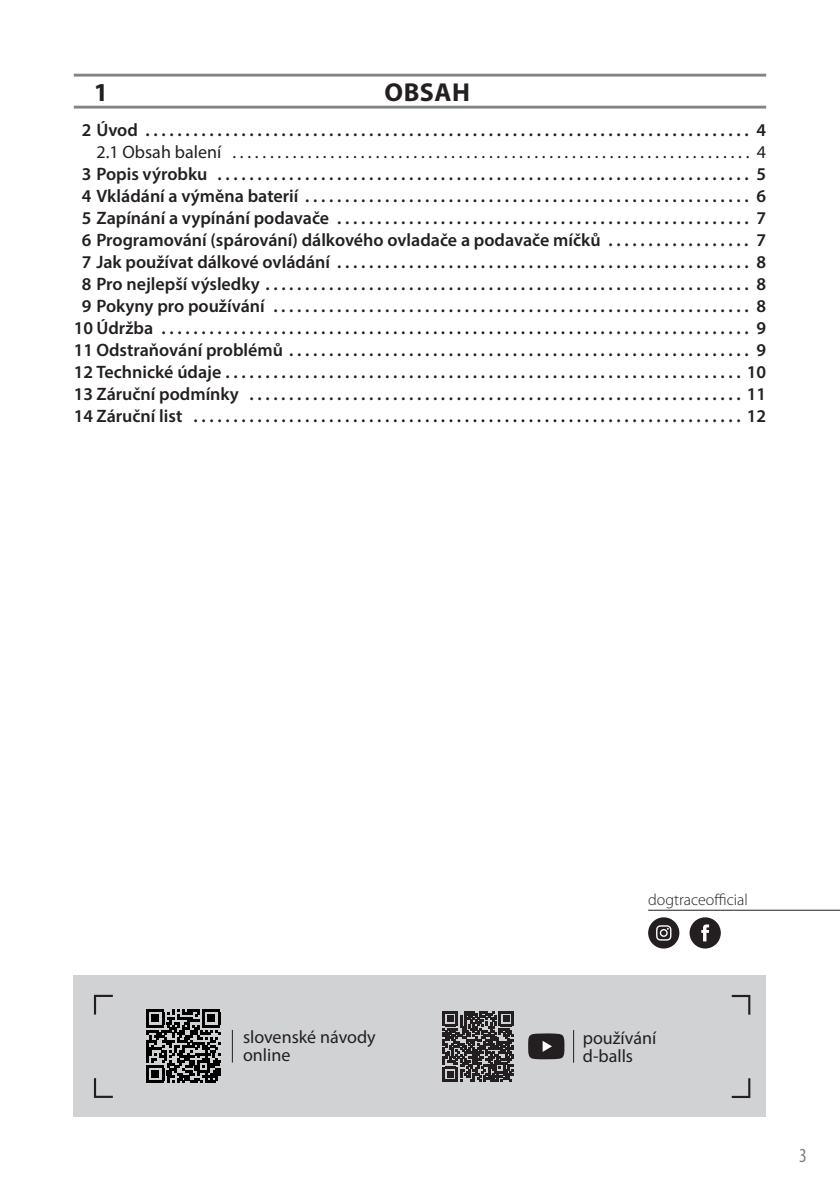
<style>
.page{position:relative;width:840px;height:1191px;background:#fff}
.page>*{position:absolute;margin:0;border:0;box-sizing:border-box;transform-origin:0 0}
.nadpis_kapitola{font:700 26px "Myriad Pro";letter-spacing:.02em;color:#231f20}
.t1{font:condensed 20px "Myriad Pro";color:#808285}
.t2{font:600 18px "Myriad Pro";color:#231f20}
.text{font:18px "Myriad Pro";color:#231f20}
.text-2{font:300 16px "Myriad Pro";color:#231f20}
</style>
<div class="page">
<div style="left:689px;top:917px;width:31px;height:31px;background:#231f20;border-radius:50%"></div>
<svg style="left:701px;top:924px;width:7px;height:17px"></svg>
<div style="left:647px;top:917px;width:32px;height:31px;background:#231f20;border-radius:50%"></div>
<svg style="left:656px;top:925px;width:15px;height:15px"></svg>
<hr style="left:647px;top:909px;width:192px;height:1px;background:#231f20">
<div style="left:74px;top:975px;width:691px;height:142px;background:#d1d2d4"></div>
<svg style="left:94px;top:994px;width:19px;height:20px"></svg>
<svg style="left:94px;top:1078px;width:19px;height:20px"></svg>
<svg style="left:731px;top:995px;width:19px;height:19px"></svg>
<svg style="left:731px;top:1078px;width:19px;height:20px"></svg>
<hr style="left:232px;top:1030px;width:1px;height:32px;background:#231f20">
<svg style="left:146px;top:1009px;width:74px;height:74px"></svg>
<svg style="left:528px;top:1033px;width:36px;height:26px"></svg>
<hr style="left:573px;top:1030px;width:1px;height:32px;background:#231f20">
<hr style="left:74px;top:106px;width:691px;height:3px;background:#808285">
<hr style="left:74px;top:74px;width:691px;height:3px;background:#808285">
<svg style="left:442px;top:1011px;width:71px;height:70px"></svg>
<p class="nadpis_kapitola" style="left:94px;top:75px;width:16px">1</p>
<p class="nadpis_kapitola" style="left:384px;top:75px;width:87px">OBSAH</p>
<p class="t2" style="left:82px;top:119px;width:685px">2 Úvod . . . . . . . . . . . . . . . . . . . . . . . . . . . . . . . . . . . . . . . . . . . . . . . . . . . . . . . . . . . . . . . . . . . . . . . . . . . . 4</p>
<p class="text" style="left:96px;top:141px;width:137px">2.1 Obsah balení ......................................................................</p>
<p class="text" style="left:756px;top:141px;width:11px">4</p>
<p class="t2" style="left:82px;top:163px;width:685px">3 Popis výrobku . . . . . . . . . . . . . . . . . . . . . . . . . . . . . . . . . . . . . . . . . . . . . . . . . . . . . . . . . . . . . . . . . . . 5</p>
<p class="t2" style="left:82px;top:185px;width:685px">4 Vkládání a výměna baterií . . . . . . . . . . . . . . . . . . . . . . . . . . . . . . . . . . . . . . . . . . . . . . . . . . . . . . . . 6</p>
<p class="t2" style="left:82px;top:207px;width:685px">5 Zapínání a vypínání podavače . . . . . . . . . . . . . . . . . . . . . . . . . . . . . . . . . . . . . . . . . . . . . . . . . . . . 7</p>
<p class="t2" style="left:82px;top:229px;width:685px">6 Programování (spárování) dálkového ovladače a podavače míčků . . . . . . . . . . . . . . . . . . 7</p>
<p class="t2" style="left:82px;top:251px;width:685px">7 Jak používat dálkové ovládání . . . . . . . . . . . . . . . . . . . . . . . . . . . . . . . . . . . . . . . . . . . . . . . . . . . . 8</p>
<p class="t2" style="left:82px;top:273px;width:685px">8 Pro nejlepší výsledky . . . . . . . . . . . . . . . . . . . . . . . . . . . . . . . . . . . . . . . . . . . . . . . . . . . . . . . . . . . . . 8</p>
<p class="t2" style="left:82px;top:295px;width:685px">9 Pokyny pro používání . . . . . . . . . . . . . . . . . . . . . . . . . . . . . . . . . . . . . . . . . . . . . . . . . . . . . . . . . . . . 8</p>
<p class="t2" style="left:74px;top:317px;width:693px">10 Údržba . . . . . . . . . . . . . . . . . . . . . . . . . . . . . . . . . . . . . . . . . . . . . . . . . . . . . . . . . . . . . . . . . . . . . . . . . . 9</p>
<p class="t2" style="left:74px;top:339px;width:693px">11 Odstraňování problémů . . . . . . . . . . . . . . . . . . . . . . . . . . . . . . . . . . . . . . . . . . . . . . . . . . . . . . . . . . 9</p>
<p class="t2" style="left:74px;top:361px;width:693px">12 Technické údaje . . . . . . . . . . . . . . . . . . . . . . . . . . . . . . . . . . . . . . . . . . . . . . . . . . . . . . . . . . . . . . . . 10</p>
<p class="t2" style="left:74px;top:383px;width:693px">13 Záruční podmínky . . . . . . . . . . . . . . . . . . . . . . . . . . . . . . . . . . . . . . . . . . . . . . . . . . . . . . . . . . . . . 11</p>
<p class="t2" style="left:74px;top:405px;width:693px">14 Záruční list . . . . . . . . . . . . . . . . . . . . . . . . . . . . . . . . . . . . . . . . . . . . . . . . . . . . . . . . . . . . . . . . . . . . 12</p>
<p class="text" style="left:243px;top:1026px;width:134px">slovenské návody</p>
<p class="text" style="left:243px;top:1044px;width:49px">online</p>
<p class="text-2" style="left:647px;top:891px;width:101px">dogtraceofficial</p>
<p class="text" style="left:582px;top:1026px;width:75px">používání</p>
<p class="text" style="left:582px;top:1044px;width:52px">d-balls</p>
<p class="t1" style="left:798px;top:1143px;width:9px">3</p>
</div>
